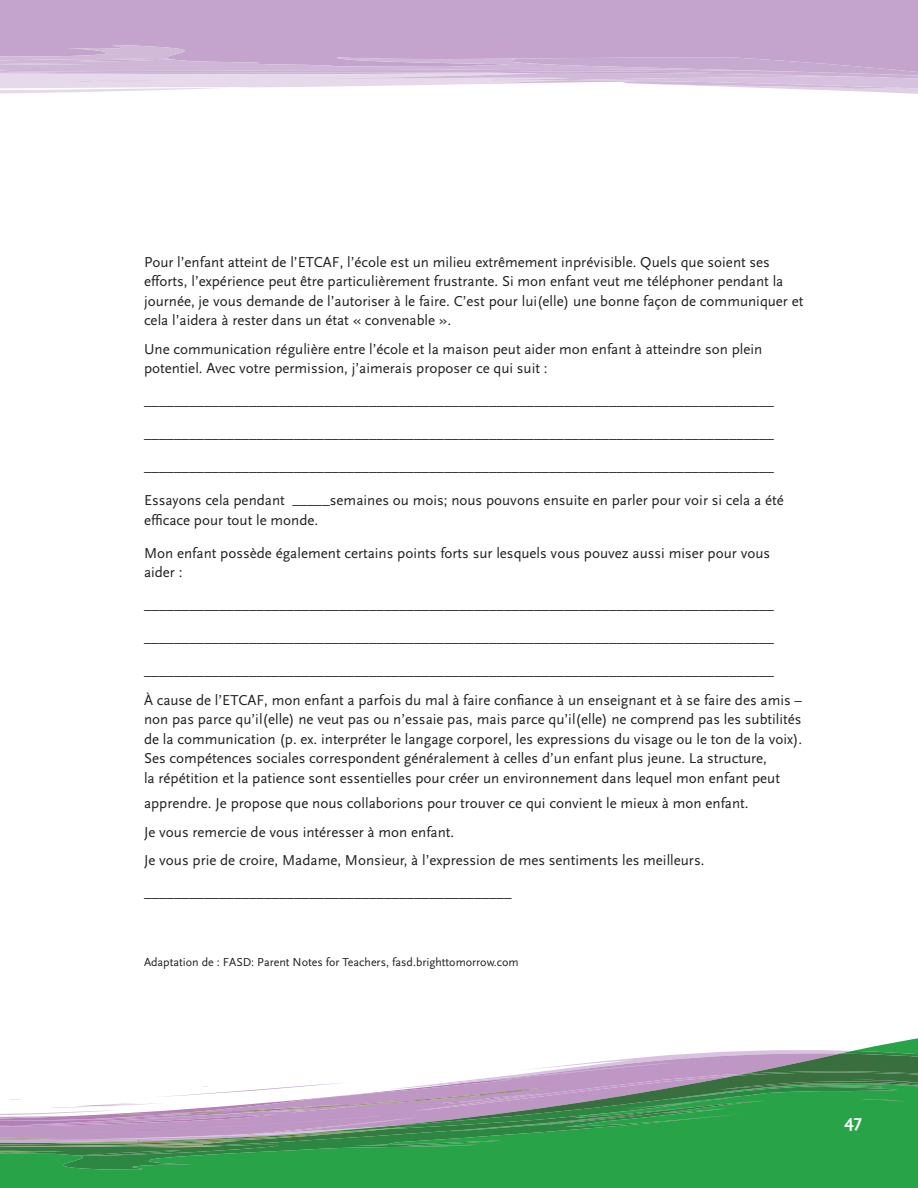
<style>
.page{position:relative;width:918px;height:1188px;background:#fff}
.page>*{position:absolute;margin:0;border:0;box-sizing:border-box;transform-origin:0 0}
.t1{font:700 18px "Scala Sans";color:#fff}
.t2{font:15px/19.5px "Scala Sans";color:#231f20}
.t3{font:12px "Scala Sans";color:#231f20}
</style>
<div class="page">
<svg style="left:0;top:0;width:918px;height:94px;background:#cdb3d4"></svg>
<svg style="left:456px;top:1170px;width:57px;height:18px"></svg>
<div style="left:0;top:1170px;width:456px;height:18px;background:#29a347"></div>
<svg style="left:0;top:1038px;width:918px;height:132px"></svg>
<p class="t2" style="left:144px;top:252px;width:661px">Pour l’enfant atteint de l’ETCAF, l’école est un milieu extrêmement inprévisible. Quels que soient ses efforts, l’expérience peut être particulièrement frustrante. Si mon enfant veut me téléphoner pendant la journée, je vous demande de l’autoriser à le faire. C’est pour lui(elle) une bonne façon de communiquer et cela l’aidera à rester dans un état « convenable ».</p>
<p class="t2" style="left:144px;top:339px;width:620px">Une communication régulière entre l’école et la maison peut aider mon enfant à atteindre son plein potentiel. Avec votre permission, j’aimerais proposer ce qui suit :</p>
<p class="t2" style="left:144px;top:392px;width:631px">____________________________________________________________________________________</p>
<p class="t2" style="left:144px;top:425px;width:631px">____________________________________________________________________________________</p>
<p class="t2" style="left:144px;top:458px;width:631px">____________________________________________________________________________________</p>
<p class="t2" style="left:144px;top:491px;width:641px">Essayons cela pendant _____semaines ou mois; nous pouvons ensuite en parler pour voir si cela a été efficace pour tout le monde.</p>
<p class="t2" style="left:144px;top:543px;width:628px">Mon enfant possède également certains points forts sur lesquels vous pouvez aussi miser pour vous aider :</p>
<p class="t2" style="left:144px;top:596px;width:631px">____________________________________________________________________________________</p>
<p class="t2" style="left:144px;top:629px;width:631px">____________________________________________________________________________________</p>
<p class="t2" style="left:144px;top:657px;width:660px;line-height:28.5px">____________________________________________________________________________________<br>À cause de l’ETCAF, mon enfant a parfois du mal à faire confiance à un enseignant et à se faire des amis –</p>
<p class="t2" style="left:144px;top:710px;width:660px">non pas parce qu’il(elle) ne veut pas ou n’essaie pas, mais parce qu’il(elle) ne comprend pas les subtilités de la communication (p. ex. interpréter le langage corporel, les expressions du visage ou le ton de la voix).<br>Ses compétences sociales correspondent généralement à celles d’un enfant plus jeune. La structure,<br>la répétition et la patience sont essentielles pour créer un environnement dans lequel mon enfant peut</p>
<p class="t2" style="left:144px;top:789px;width:606px;line-height:28.5px">apprendre. Je propose que nous collaborions pour trouver ce qui convient le mieux à mon enfant.<br>Je vous remercie de vous intéresser à mon enfant.<br>Je vous prie de croire, Madame, Monsieur, à l’expression de mes sentiments les meilleurs.</p>
<p class="t2" style="left:144px;top:884px;width:369px">_________________________________________________</p>
<p class="t3" style="left:144px;top:955px;width:376px">Adaptation de : FASD: Parent Notes for Teachers, fasd.brighttomorrow.com</p>
<p class="t1" style="left:844px;top:1111px;width:19px">47</p>
</div>
